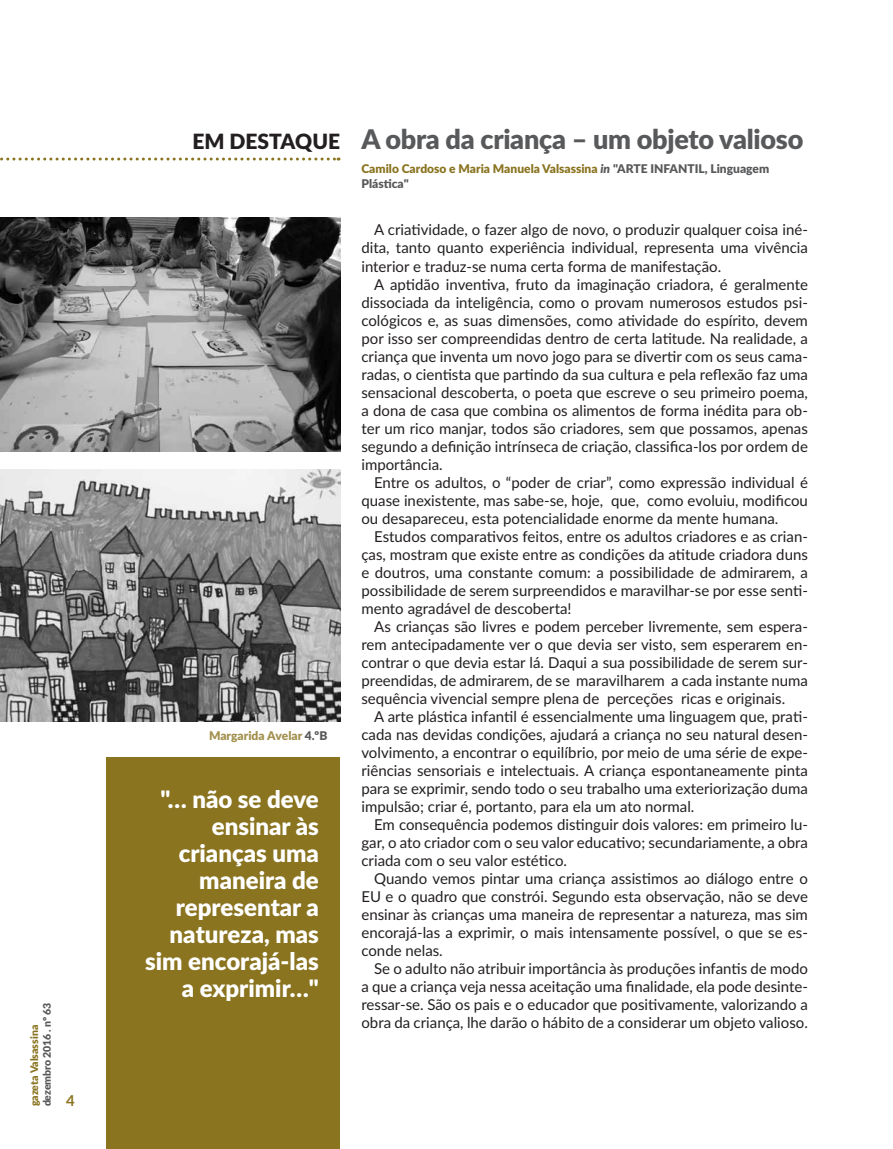
<style>
.page{position:relative;width:893px;height:1149px;background:#fff}
.page>*{position:absolute;margin:0;border:0;box-sizing:border-box;transform-origin:0 0}
.t1{font:900 27px "Lato";letter-spacing:-.01em;color:#58595b}
.t2{font:900 24px/27px "Lato";color:#fff;text-align:right}
.t3{font:900 21px "Lato";color:#231f20}
.t4{font:15px/18px "Lato";color:#231f20;text-align:justify}
.t5{font:700 15px "Lato";color:#8a7420}
.t6{font:900 12px "Lato";color:#8a7420}
.t7{font:900 12px "Lato";color:#58595b}
.t8{font:900 12px "Lato";color:#a2904d}
.t9{font:900 10.5px "Lato";letter-spacing:-.01em;color:#58595b}
.t10{font:900 10.5px "Lato";color:#8a7420}
.s1{color:#58595b}
.s2{font-style:italic;color:#58595b}
</style>
<div class="page">
<div style="left:106px;top:757px;width:234px;height:391px;background:#8a7420"></div>
<img style="left:0;top:217px;width:340px;height:234px">
<img style="left:0;top:469px;width:340px;height:252px">
<svg style="left:0;top:157px;width:339px;height:3px"></svg>
<p class="t9" style="left:39px;top:1106px;width:105px;rotate:-90deg">dezembro 2016 . nº 63</p>
<p class="t10" style="left:26px;top:1106px;width:83px;rotate:-90deg">gazeta Valsassina</p>
<p class="t5" style="left:66px;top:1089px;width:10px">4</p>
<h3 class="t3" style="left:192px;top:126px;width:147px">em destaque</h3>
<p class="t8" style="left:209px;top:726px;width:119px">Margarida Avelar <span class="s1">4.ºB</span></p>
<h2 class="t2" style="left:145px;top:784px;width:175px">"… não se deve ensinar às crianças uma maneira de representar a natureza, mas sim encorajá-las a exprimir…"</h2>
<h1 class="t1" style="left:361px;top:119px;width:443px">A obra da criança – um objeto valioso</h1>
<p class="t6" style="left:361px;top:159px;width:325px">Camilo Cardoso e Maria Manuela Valsassina <span class="s2">in</span> <span class="s1">"ARTE IN FANTIL</span></p>
<p class="t7" style="left:705px;top:159px;width:66px">, Linguagem</p>
<p class="t7" style="left:361px;top:174px;width:49px">Plástica"</p>
<p class="t4" style="left:361px;top:220px;width:448px;text-indent:13px">A criatividade, o fazer algo de novo, o produzir qualquer coisa iné&shy;dita, tanto quanto experiência individual, representa uma vivência interior e traduz-se numa certa forma de manifestação.</p>
<p class="t4" style="left:361px;top:274px;width:448px;text-indent:13px">A aptidão inventiva, fruto da imaginação criadora, é geralmente dissociada da inteligência, como o provam numerosos estudos psi&shy;cológicos e, as suas dimensões, como atividade do espírito, devem por isso ser compreendidas dentro de certa latitude. Na realidade, a criança que inventa um novo jogo para se divertir com os seus cama&shy;radas, o cientista que partindo da sua cultura e pela reflexão faz uma sensacional descoberta, o poeta que escreve o seu primeiro poema, a dona de casa que combina os alimentos de forma inédita para ob&shy;ter um rico manjar, todos são criadores, sem que possamos, apenas segundo a definição intrínseca de criação, classifica-los por ordem de importância.</p>
<p class="t4" style="left:361px;top:472px;width:448px;text-indent:13px">Entre os adultos, o “poder de criar”, como expressão individual é quase inexistente, mas sabe-se, hoje, que, como evoluiu, modificou ou desapareceu, esta potencialidade enorme da mente humana.</p>
<p class="t4" style="left:361px;top:526px;width:448px;text-indent:13px">Estudos comparativos feitos, entre os adultos criadores e as crian&shy;ças, mostram que existe entre as condições da atitude criadora duns e doutros, uma constante comum: a possibilidade de admirarem, a possibilidade de serem surpreendidos e maravilhar-se por esse senti&shy;mento agradável de descoberta!</p>
<p class="t4" style="left:361px;top:616px;width:448px;text-indent:13px">As crianças são livres e podem perceber livremente, sem espera&shy;rem antecipadamente ver o que devia ser visto, sem esperarem en&shy;contrar o que devia estar lá. Daqui a sua possibilidade de serem sur&shy;preendidas, de admirarem, de se maravilharem a cada instante numa sequência vivencial sempre plena de perceções ricas e originais.</p>
<p class="t4" style="left:361px;top:706px;width:448px;text-indent:13px">A arte plástica infantil é essencialmente uma linguagem que, prati&shy;cada nas devidas condições, ajudará a criança no seu natural desen&shy;volvimento, a encontrar o equilíbrio, por meio de uma série de expe&shy;riências sensoriais e intelectuais. A criança espontaneamente pinta para se exprimir, sendo todo o seu trabalho uma exteriorização duma impulsão; criar é, portanto, para ela um ato normal.</p>
<p class="t4" style="left:361px;top:814px;width:448px;text-indent:13px">Em consequência podemos distinguir dois valores: em primeiro lu&shy;gar, o ato criador com o seu valor educativo; secundariamente, a obra criada com o seu valor estético.</p>
<p class="t4" style="left:361px;top:868px;width:448px;text-indent:13px">Quando vemos pintar uma criança assistimos ao diálogo entre o EU e o quadro que constrói. Segundo esta observação, não se deve ensinar às crianças uma maneira de representar a natureza, mas sim encorajá-las a exprimir, o mais intensamente possível, o que se es&shy;conde nelas.</p>
<p class="t4" style="left:361px;top:958px;width:448px;text-indent:13px">Se o adulto não atribuir importância às produções infantis de modo a que a criança veja nessa aceitação uma finalidade, ela pode desinte&shy;ressar-se. São os pais e o educador que positivamente, valorizando a obra da criança, lhe darão o hábito de a considerar um objeto valioso.</p>
</div>
